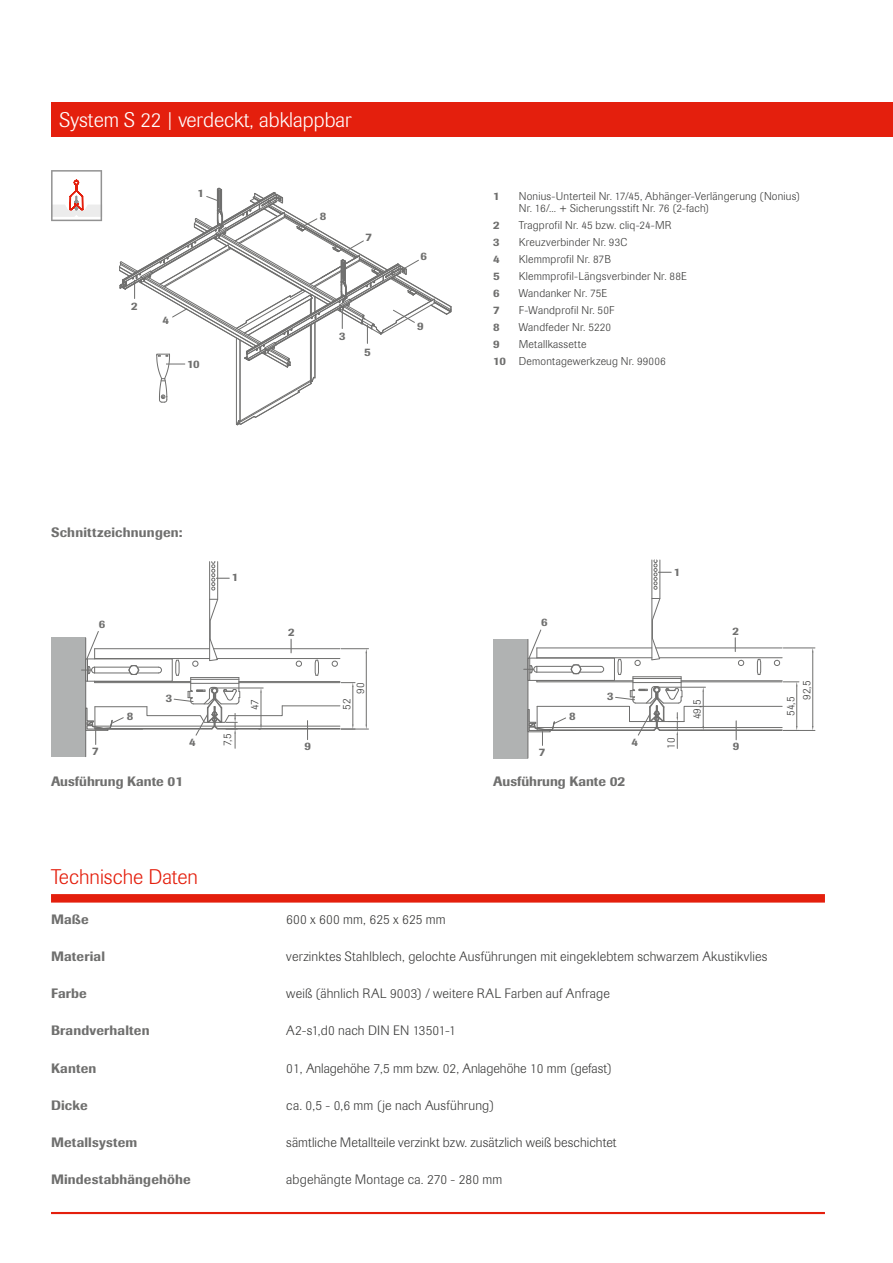
<style>
.page{position:relative;width:893px;height:1263px;background:#fff}
.page>*{position:absolute;margin:0;border:0;box-sizing:border-box;transform-origin:0 0}
.t1{font:300 21px "Imago Pro";color:#fff}
.t2{font:300 21px "Imago Pro";color:#e41f0d}
.t3{font:300 13.5px "Imago Pro";letter-spacing:.01em;color:#3b3b3a}
.t4{font:500 13.5px "Imago Pro";letter-spacing:.01em;color:#6f6f6e}
.t5{font:300 11.25px/12.3px "Imago Pro";letter-spacing:.02em;color:#3b3b3a}
.t6{font:500 11.25px "Imago Pro";color:#6f6f6e}
.s1{font-weight:500;color:#6f6f6e}
</style>
<div class="page">
<div style="left:51px;top:102px;width:842px;height:34px;background:#e41f0d"></div>
<hr style="left:51px;top:1212px;width:774px;height:2px;background:#e41f0d">
<div style="left:51px;top:894px;width:774px;height:8px;background:#e41f0d"></div>
<svg style="left:51px;top:170px;width:51px;height:51px"></svg>
<svg style="left:119px;top:187px;width:333px;height:239px"></svg>
<div style="left:51px;top:638px;width:34px;height:119px;background:#b0b2b2"></div>
<hr style="left:85px;top:638px;width:1px;height:119px;background:#6f6f6e">
<hr style="left:217px;top:562px;width:1px;height:37px;background:#6f6f6e">
<hr style="left:209px;top:562px;width:1px;height:99px;background:#6f6f6e">
<svg style="left:211px;top:561px;width:18px;height:29px"></svg>
<svg style="left:81px;top:599px;width:287px;height:149px"></svg>
<div style="left:493px;top:639px;width:35px;height:119px;background:#b0b2b2"></div>
<hr style="left:528px;top:639px;width:1px;height:119px;background:#6f6f6e">
<hr style="left:660px;top:560px;width:1px;height:38px;background:#6f6f6e">
<hr style="left:652px;top:560px;width:1px;height:100px;background:#6f6f6e">
<hr style="left:783px;top:730px;width:32px;height:1px;background:#6f6f6e">
<hr style="left:783px;top:648px;width:32px;height:1px;background:#6f6f6e">
<hr style="left:812px;top:652px;width:1px;height:74px;background:#6f6f6e">
<svg style="left:653px;top:560px;width:18px;height:30px"></svg>
<svg style="left:524px;top:598px;width:275px;height:150px"></svg>
<h1 class="t1" style="left:60px;top:106px;width:294px">System S 22 | verdeckt, abklappbar</h1>
<p class="t6" style="left:197px;top:185px;width:8px">1</p>
<p class="t6" style="left:320px;top:209px;width:8px">8</p>
<p class="t6" style="left:366px;top:230px;width:8px">7</p>
<p class="t6" style="left:131px;top:299px;width:8px">2</p>
<p class="t6" style="left:162px;top:313px;width:8px">4</p>
<p class="t6" style="left:187px;top:357px;width:14px">10</p>
<p class="t6" style="left:339px;top:329px;width:8px">3</p>
<p class="t6" style="left:364px;top:345px;width:8px">5</p>
<p class="t6" style="left:421px;top:249px;width:8px">6</p>
<p class="t6" style="left:417px;top:318px;width:8px">9</p>
<p class="t4" style="left:51px;top:524px;width:133px">Schnittzeichnungen:</p>
<p class="t6" style="left:99px;top:616px;width:8px">6</p>
<p class="t6" style="left:127px;top:708px;width:8px">8</p>
<p class="t6" style="left:166px;top:691px;width:8px">3</p>
<p class="t6" style="left:232px;top:570px;width:8px">1</p>
<p class="t6" style="left:288px;top:625px;width:8px">2</p>
<p class="t5" style="left:354px;top:694px;width:13px;rotate:-90deg">90</p>
<p class="t5" style="left:248px;top:710px;width:13px;rotate:-90deg">47</p>
<p class="t5" style="left:340px;top:710px;width:13px;rotate:-90deg">52</p>
<p class="t6" style="left:493px;top:189px;width:8px">1</p>
<p class="t5" style="left:519px;top:190px;width:283px">Nonius-Unterteil Nr. 17/45, Abhänger-Verlängerung (Nonius)<br>Nr. 16/... + Sicherungsstift Nr. 76 (2-fach)</p>
<p class="t6" style="left:493px;top:218px;width:8px">2</p>
<p class="t5" style="left:519px;top:219px;width:154px">Tragprofil Nr. 45 bzw. cliq-24-MR</p>
<p class="t6" style="left:493px;top:235px;width:8px">3</p>
<p class="t5" style="left:519px;top:236px;width:110px">Kreuzverbinder Nr. 93C</p>
<p class="t6" style="left:493px;top:252px;width:8px">4</p>
<p class="t5" style="left:519px;top:253px;width:94px">Klemmprofil Nr. 87B</p>
<p class="t6" style="left:493px;top:269px;width:8px">5</p>
<p class="t5" style="left:519px;top:270px;width:170px">Klemmprofil-Längsverbinder Nr. 88E</p>
<p class="t6" style="left:493px;top:286px;width:8px">6</p>
<p class="t5" style="left:519px;top:287px;width:90px">Wandanker Nr. 75E</p>
<p class="t6" style="left:493px;top:303px;width:8px">7</p>
<p class="t5" style="left:519px;top:304px;width:97px">F-Wandprofil Nr. 50F</p>
<p class="t6" style="left:493px;top:320px;width:8px">8</p>
<p class="t5" style="left:519px;top:321px;width:94px">Wandfeder Nr. 5220</p>
<p class="t6" style="left:493px;top:337px;width:8px">9</p>
<p class="t5" style="left:493px;top:336px;width:174px;line-height:17px;text-indent:26px">Metallkassette<br><span class="s1">10</span> Demontagewerkzeug Nr. 99006</p>
<p class="t6" style="left:541px;top:615px;width:8px">6</p>
<p class="t6" style="left:569px;top:709px;width:8px">8</p>
<p class="t6" style="left:607px;top:689px;width:8px">3</p>
<p class="t6" style="left:674px;top:564px;width:8px">1</p>
<p class="t5" style="left:691px;top:719px;width:21px;rotate:-90deg">49,5</p>
<p class="t6" style="left:732px;top:623px;width:8px">2</p>
<p class="t5" style="left:800px;top:700px;width:21px;rotate:-90deg">92,5</p>
<p class="t5" style="left:784px;top:716px;width:21px;rotate:-90deg">54,5</p>
<p class="t6" style="left:92px;top:744px;width:8px">7</p>
<p class="t6" style="left:189px;top:734px;width:8px">4</p>
<p class="t5" style="left:221px;top:746px;width:14px;rotate:-90deg">7,5</p>
<p class="t6" style="left:631px;top:734px;width:8px">4</p>
<p class="t6" style="left:304px;top:739px;width:8px">9</p>
<p class="t6" style="left:539px;top:745px;width:8px">7</p>
<p class="t5" style="left:665px;top:748px;width:13px;rotate:-90deg">10</p>
<p class="t6" style="left:733px;top:739px;width:8px">9</p>
<p class="t4" style="left:51px;top:772px;width:134px">Ausführung Kante 01</p>
<p class="t4" style="left:493px;top:772px;width:134px">Ausführung Kante 02</p>
<h1 class="t2" style="left:51px;top:863px;width:149px">Technische Daten</h1>
<p class="t4" style="left:51px;top:910px;width:39px">Maße</p>
<p class="t3" style="left:286px;top:910px;width:161px">600 x 600 mm, 625 x 625 mm</p>
<p class="t4" style="left:51px;top:948px;width:56px">Material</p>
<p class="t3" style="left:286px;top:948px;width:483px">verzinktes Stahlblech, gelochte Ausführungen mit eingeklebtem schwarzem Akustikvlies</p>
<p class="t4" style="left:51px;top:985px;width:37px">Farbe</p>
<p class="t3" style="left:286px;top:985px;width:325px">weiß (ähnlich RAL 9003) / weitere RAL Farben auf Anfrage</p>
<p class="t4" style="left:51px;top:1022px;width:100px">Brandverhalten</p>
<p class="t3" style="left:286px;top:1022px;width:171px">A2-s1,d0 nach DIN EN 13501-1</p>
<p class="t4" style="left:51px;top:1059px;width:47px">Kanten</p>
<p class="t3" style="left:286px;top:1059px;width:327px">01, Anlagehöhe 7,5 mm bzw. 02, Anlagehöhe 10 mm (gefast)</p>
<p class="t4" style="left:51px;top:1096px;width:38px">Dicke</p>
<p class="t3" style="left:286px;top:1096px;width:210px">ca. 0,5 - 0,6 mm (je nach Ausführung)</p>
<p class="t4" style="left:51px;top:1133px;width:88px">Metallsystem</p>
<p class="t3" style="left:286px;top:1133px;width:332px">sämtliche Metallteile verzinkt bzw. zusätzlich weiß beschichtet</p>
<p class="t4" style="left:51px;top:1170px;width:141px">Mindestabhängehöhe</p>
<p class="t3" style="left:286px;top:1170px;width:217px">abgehängte Montage ca. 270 - 280 mm</p>
</div>
